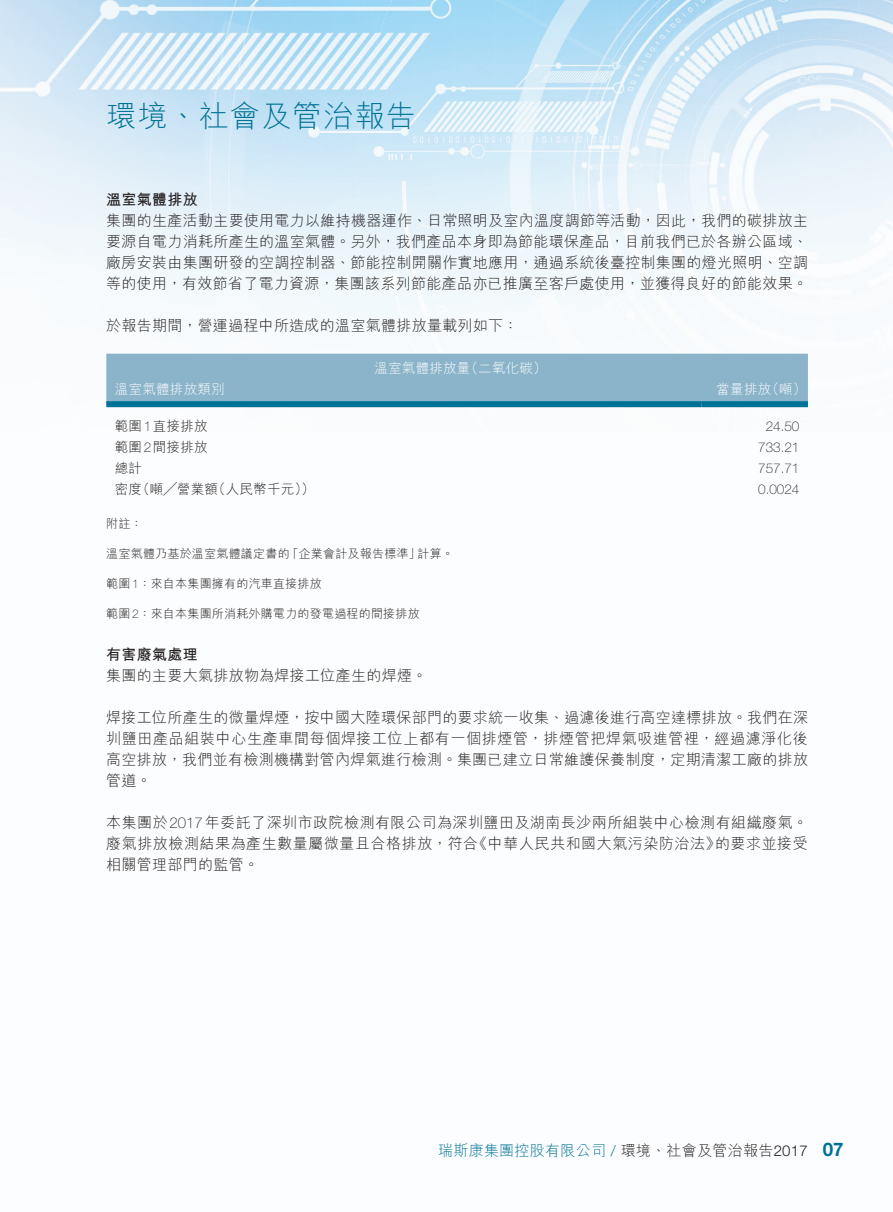
<style>
.page{position:relative;width:893px;height:1212px;background:#fff}
.page>*{position:absolute;margin:0;border:0;box-sizing:border-box;transform-origin:0 0}
.t1{font:300 30px "M Hei HK";letter-spacing:.04em;color:#007295}
.t2{font:700 18.75px "Helvetica Neue LT Std";color:#007295}
._00_txt{font:300 15px/21px "M Hei HK";letter-spacing:.02em;color:#231f20;text-align:justify}
.t3{font:300 15px "M Hei HK";letter-spacing:.02em;color:#007295}
._03_H3{font:700 15px "M Hei HK";letter-spacing:.02em;color:#231f20}
._50_Table_txt{font:300 13.5px "M Hei HK";letter-spacing:.02em;color:#231f20}
._50_Table_txt-2{font:300 13.5px "M Hei HK";letter-spacing:.02em;color:#fff}
._50_Table_txt-3{font:100 13.5px "Helvetica Neue LT Std";color:#231f20}
._06_Notes{font:300 12px "M Hei HK";letter-spacing:.02em;color:#231f20}
.s1{font-family:"Helvetica Neue LT Std";font-weight:100}
.s2{font-family:"Helvetica Neue LT Std"}
.s3{color:#231f20}
.s4{font-family:"Helvetica Neue LT Std";color:#231f20}
</style>
<div class="page">
<img style="left:0;top:0;width:893px;height:408px">
<div style="left:106px;top:354px;width:702px;height:47px;background:#8bb4ca"></div>
<div style="left:106px;top:401px;width:596px;height:6px;background:#007295"></div>
<div style="left:702px;top:401px;width:106px;height:6px;background:#007295"></div>
<h1 class="t1" style="left:106px;top:100px;width:311px">環境、社會及管治報告</h1>
<p class="_03_H3" style="left:106px;top:188px;width:93px">溫室氣體排放</p>
<p class="_00_txt" style="left:106px;top:210px;width:703px">集團的生產活動主要使用電力以維持機器運作、日常照明及室內溫度調節等活動，因此，我們的碳排放主要源自電力消耗所產生的溫室氣體。另外，我們產品本身即為節能環保產品，目前我們已於各辦公區域、廠房安裝由集團研發的空調控制器、節能控制開關作實地應用，通過系統後臺控制集團的燈光照明、空調等的使用，有效節省了電力資源，集團該系列節能產品亦已推廣至客戶處使用，並獲得良好的節能效果。</p>
<p class="_00_txt" style="left:106px;top:315px;width:413px">於報告期間，營運過程中所造成的溫室氣體排放量載列如下：</p>
<p class="_50_Table_txt-2" style="left:465px;top:361px;width:83px">（二氧化碳(</p>
<p class="_50_Table_txt-2" style="left:374px;top:361px;width:98px">溫室氣體排放量</p>
<p class="_50_Table_txt-2" style="left:115px;top:382px;width:111px">溫室氣體排放類別</p>
<p class="_50_Table_txt-2" style="left:766px;top:382px;width:42px">（噸(</p>
<p class="_50_Table_txt-2" style="left:716px;top:382px;width:56px">當量排放</p>
<p class="_50_Table_txt" style="left:115px;top:419px;width:94px">範圍<span class="s1">1</span>直接排放</p>
<p class="_50_Table_txt-3" style="left:766px;top:418px;width:35px">24.50</p>
<p class="_50_Table_txt" style="left:115px;top:440px;width:94px">範圍<span class="s1">2</span>間接排放</p>
<p class="_50_Table_txt-3" style="left:758px;top:439px;width:43px">733.21</p>
<p class="_50_Table_txt" style="left:115px;top:461px;width:29px">總計</p>
<p class="_50_Table_txt-3" style="left:758px;top:460px;width:43px">757.71</p>
<p class="_50_Table_txt" style="left:136px;top:482px;width:83px">（噸╱營業額</p>
<p class="_50_Table_txt" style="left:212px;top:482px;width:104px">（人民幣千元 ((</p>
<p class="_50_Table_txt" style="left:115px;top:482px;width:29px">密度</p>
<p class="_06_Notes" style="left:106px;top:517px;width:38px">附註：</p>
<p class="_50_Table_txt-3" style="left:758px;top:481px;width:43px">0.0024</p>
<p class="_06_Notes" style="left:287px;top:547px;width:135px">「企業會計及報告標準」</p>
<p class="_06_Notes" style="left:106px;top:547px;width:185px">溫室氣體乃基於溫室氣體議定書的</p>
<p class="_06_Notes" style="left:106px;top:577px;width:217px">範圍<span class="s1">1</span>：來自本集團擁有的汽車直接排放</p>
<p class="_06_Notes" style="left:106px;top:607px;width:315px">範圍<span class="s1">2</span>：來自本集團所消耗外購電力的發電過程的間接排放</p>
<p class="_03_H3" style="left:106px;top:643px;width:93px">有害廢氣處理</p>
<p class="_00_txt" style="left:106px;top:664px;width:322px">集團的主要大氣排放物為焊接工位產生的焊煙。</p>
<p class="_00_txt" style="left:106px;top:706px;width:703px">焊接工位所產生的微量焊煙，按中國大陸環保部門的要求統一收集、過濾後進行高空達標排放。我們在深圳鹽田產品組裝中心生產車間每個焊接工位上都有一個排煙管，排煙管把焊氣吸進管裡，經過濾淨化後高空排放，我們並有檢測機構對管內焊氣進行檢測。集團已建立日常維護保養制度，定期清潔工廠的排放管道。</p>
<p class="_00_txt" style="left:106px;top:811px;width:703px;text-align:right">本集團於<span class="s1">2017</span>年委託了深圳市政院檢測有限公司為深圳鹽田及湖南長沙兩所組裝中心檢測有組織廢氣。的要求並接受</p>
<p class="_06_Notes" style="left:418px;top:547px;width:38px">計算。</p>
<p class="_00_txt" style="left:473px;top:832px;width:249px">《中華人民共和國大氣污染防治法》</p>
<p class="_00_txt" style="left:106px;top:832px;width:373px">廢氣排放檢測結果為產生數量屬微量且合格排放，符合相關管理部門的監管。</p>
<p class="t3" style="left:438px;top:1143px;width:371px">瑞斯康集團控股有限公司 <span class="s2">/</span> <span class="s3">環境、社會及管治報告</span><span class="s4">2017</span></p>
<p class="t2" style="left:823px;top:1138px;width:22px">07</p>
</div>
